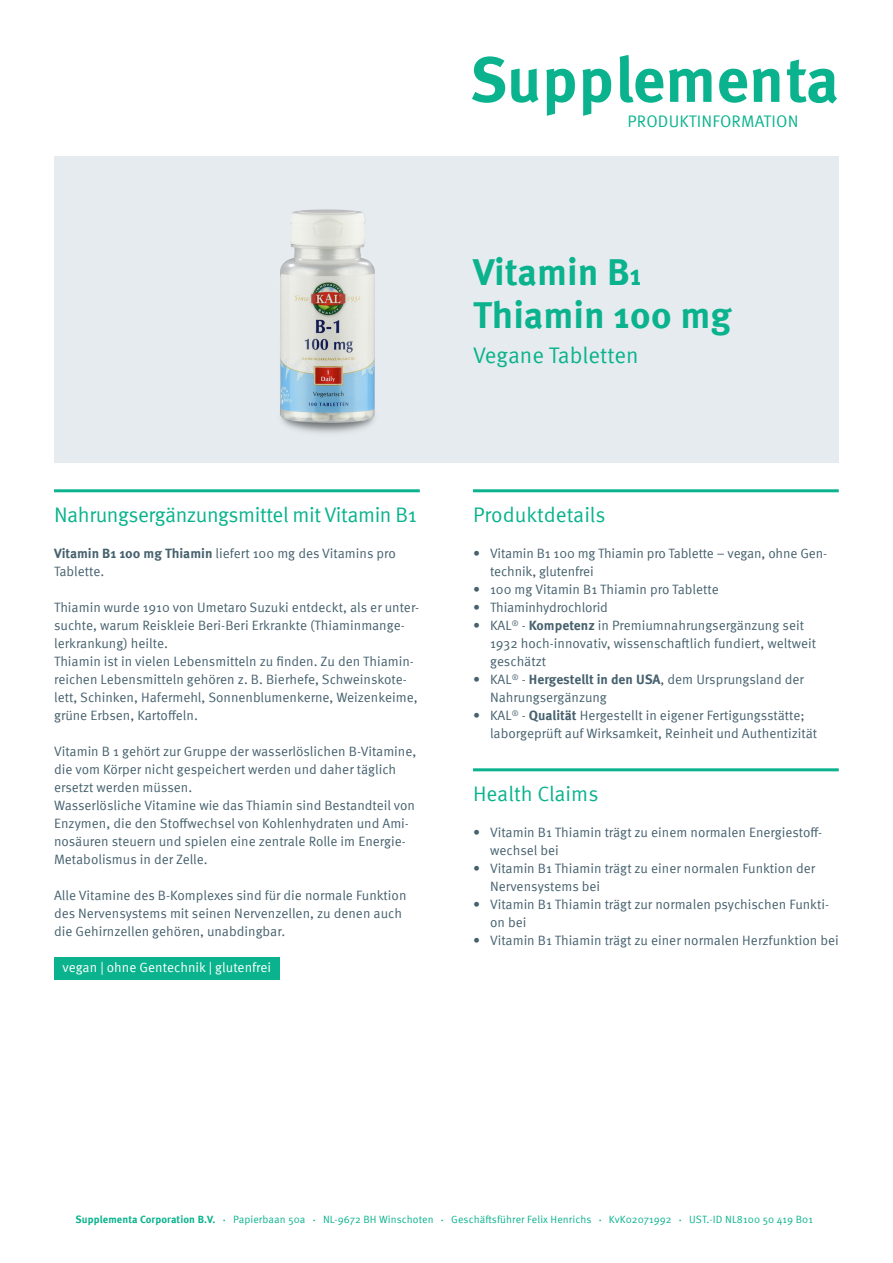
<style>
.page{position:relative;width:893px;height:1263px;background:#fff}
.page>*{position:absolute;margin:0;border:0;box-sizing:border-box;transform-origin:0 0}
.Produkt_Titel{font:700 63.45px "Meta Pro";color:#0ab38d}
.Produkt_Titel-2{font:700 37.5px "Meta Pro";color:#0ab38d}
.Produkt_Subline{font:22.5px "Meta Pro";color:#0ab38d}
.Headline-Grün{font:21px "Meta Pro";letter-spacing:-.02em;color:#0ab38d}
.Headline-Grün-2{font:21px "Meta Pro";color:#0ab38d}
.t1{font:16.65px "Meta Pro";letter-spacing:.01em;color:#0ab38d}
.Fließtext{font:13.5px/18px "Meta Pro";color:#46616e}
.Fließtext_farbig_hin{font:13.5px "Meta Pro";color:#fff}
.t2{font:10.5px "Meta Pro";letter-spacing:.01em;color:#0ab38d}
.t3{font:700 10.5px "Meta Pro";letter-spacing:.01em;color:#0ab38d}
.s1{font-weight:700}
.s2{font-size:4.5px}
</style>
<div class="page">
<div style="left:54px;top:156px;width:785px;height:306px;background:#e6ebef"></div>
<img style="left:280px;top:209px;width:95px;height:224px">
<hr style="left:54px;top:489px;width:366px;height:3px;background:#0ab38d">
<div style="left:54px;top:957px;width:226px;height:23px;background:#0ab38d"></div>
<hr style="left:473px;top:489px;width:366px;height:3px;background:#0ab38d">
<hr style="left:473px;top:768px;width:366px;height:3px;background:#0ab38d">
<p class="Produkt_Titel" style="left:470px;top:30px;width:371px">Supplementa</p>
<p class="t1" style="left:628px;top:109px;width:172px">PRODUKTINFORMATION</p>
<p class="Produkt_Titel-2" style="left:473px;top:243px;width:169px">Vitamin B1</p>
<p class="Produkt_Titel-2" style="left:473px;top:286px;width:260px">Thiamin 100 mg</p>
<p class="Produkt_Subline" style="left:473px;top:338px;width:167px">Vegane Tabletten</p>
<p class="Headline-Grün" style="left:54px;top:499px;width:364px">Nahrungsergänzungsmittel mit Vitamin B1</p>
<p class="Fließtext" style="left:54px;top:543px;width:343px"><span class="s1">Vitamin B1 100 mg Thiamin</span> liefert 100 mg des Vitamins pro</p>
<p class="Fließtext" style="left:54px;top:561px;width:52px">Tablette.</p>
<p class="Fließtext" style="left:54px;top:597px;width:367px">Thiamin wurde 1910 von Umetaro Suzuki entdeckt, als er unter&shy;suchte, warum Reiskleie Beri-Beri Erkrankte (Thiaminmange&shy;lerkrankung) heilte.</p>
<p class="Fließtext" style="left:54px;top:651px;width:365px">Thiamin ist in vielen Lebensmitteln zu finden. Zu den Thiamin&shy;reichen Lebensmitteln gehören z. B. Bierhefe, Schweinskote&shy;lett, Schinken, Hafermehl, Sonnenblumenkerne, Weizenkeime,</p>
<p class="Fließtext" style="left:54px;top:705px;width:145px">grüne Erbsen, Kartoffeln.</p>
<p class="Fließtext" style="left:54px;top:741px;width:364px">Vitamin B 1 gehört zur Gruppe der wasserlöslichen B-Vitamine,</p>
<p class="Fließtext" style="left:54px;top:759px;width:344px">die vom Körper nicht gespeichert werden und daher täglich ersetzt werden müssen.</p>
<p class="Fließtext" style="left:54px;top:795px;width:362px">Wasserlösliche Vitamine wie das Thiamin sind Bestandteil von</p>
<p class="Fließtext" style="left:54px;top:813px;width:356px">Enzymen, die den Stoffwechsel von Kohlenhydraten und Ami&shy;nosäuren steuern und spielen eine zentrale Rolle im Energie-</p>
<p class="Fließtext" style="left:54px;top:849px;width:155px">Metabolismus in der Zelle.</p>
<p class="Fließtext" style="left:54px;top:885px;width:354px">Alle Vitamine des B-Komplexes sind für die normale Funktion</p>
<p class="Fließtext" style="left:54px;top:903px;width:350px">des Nervensystems mit seinen Nervenzellen, zu denen auch die Gehirnzellen gehören, unabdingbar.</p>
<p class="Fließtext_farbig_hin" style="left:63px;top:957px;width:210px">vegan | ohne Gentechnik | glutenfrei</p>
<p class="Headline-Grün-2" style="left:473px;top:499px;width:134px">Produktdetails</p>
<p class="Fließtext" style="left:490px;top:543px;width:339px;text-indent:-17px">• Vitamin B1 100 mg Thiamin pro Tablette – vegan, ohne Gen&shy;technik, glutenfrei</p>
<p class="Fließtext" style="left:473px;top:579px;width:247px">• 100 mg Vitamin B1 Thiamin pro Tablette</p>
<p class="Fließtext" style="left:473px;top:597px;width:136px">• Thiaminhydrochlorid</p>
<p class="Fließtext" style="left:490px;top:615px;width:327px;text-indent:-17px">• KAL<sup>®</sup> - <span class="s1">Kompetenz</span> in Premiumnahrungsergänzung seit<br>1932 hoch-innovativ, wissenschaftlich fundiert, weltweit geschätzt</p>
<p class="Fließtext" style="left:490px;top:669px;width:315px;text-indent:-17px">• KAL<sup>®</sup> - <span class="s1">Hergestellt in den USA</span>, dem Ursprungsland der<br>Nahrungsergänzung</p>
<p class="Fließtext" style="left:490px;top:705px;width:329px;text-indent:-17px">• KAL<sup>®</sup> - <span class="s1">Qualität</span> Hergestellt in eigener Fertigungsstätte; laborgeprüft auf Wirksamkeit, Reinheit und Authentizität</p>
<p class="Headline-Grün-2" style="left:473px;top:778px;width:127px">Health Claims</p>
<p class="Fließtext" style="left:490px;top:822px;width:334px;text-indent:-17px">• Vitamin B1 Thiamin trägt zu einem normalen Energiestoff&shy;wechsel bei</p>
<p class="Fließtext" style="left:490px;top:858px;width:327px;text-indent:-17px">• Vitamin B1 Thiamin trägt zu einer normalen Funktion der<br>Nervensystems bei</p>
<p class="Fließtext" style="left:490px;top:894px;width:341px;text-indent:-17px">• Vitamin B1 Thiamin trägt zur normalen psychischen Funkti&shy;on bei</p>
<p class="Fließtext" style="left:473px;top:930px;width:367px">• Vitamin B1 Thiamin trägt zu einer normalen Herzfunktion bei</p>
<p class="t3" style="left:76px;top:1211px;width:141px">Supplementa Corporation B.V.</p>
<p class="t2" style="left:223px;top:1211px;width:84px"><span class="s2">•</span> Papierbaan 50a</p>
<p class="t2" style="left:313px;top:1211px;width:122px"><span class="s2">•</span> NL-9672 BH Winschoten</p>
<p class="t2" style="left:441px;top:1211px;width:152px"><span class="s2">•</span> Geschäftsführer Felix Henrichs</p>
<p class="t2" style="left:599px;top:1211px;width:74px"><span class="s2">•</span> KvK02071992</p>
<p class="t2" style="left:679px;top:1211px;width:135px"><span class="s2">•</span> UST.-ID NL8100 50 419 B01</p>
</div>
